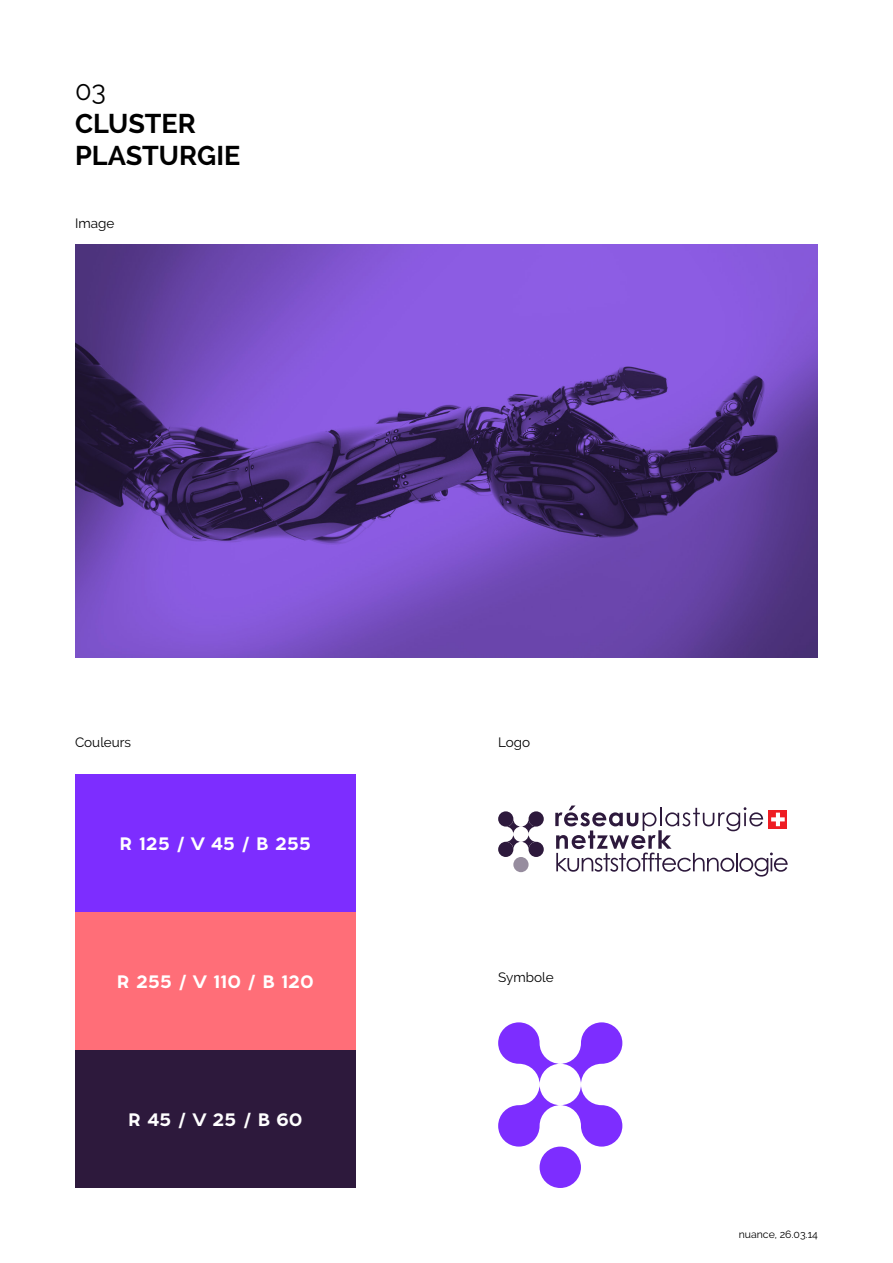
<style>
.page{position:relative;width:893px;height:1263px;background:#fff}
.page>*{position:absolute;margin:0;border:0;box-sizing:border-box;transform-origin:0 0}
.t1{font:700 27px "Raleway";color:#000}
.t2{font:27px "Raleway";color:#000}
.t3{font:18px "Tide Sans 500 Dudette";letter-spacing:-.02em;color:#fff}
.t4{font:13.5px "Raleway";color:#000}
.t5{font:10.5px "Raleway";color:#000}
</style>
<div class="page">
<img style="left:75px;top:244px;width:743px;height:413px">
<div style="left:75px;top:774px;width:281px;height:138px;background:#7d2dff"></div>
<div style="left:75px;top:912px;width:281px;height:138px;background:#ff6e78"></div>
<div style="left:75px;top:1050px;width:281px;height:138px;background:#2d193c"></div>
<div style="left:540px;top:1146px;width:41px;height:42px;background:#7d2dff;border-radius:50%"></div>
<svg style="left:498px;top:1022px;width:124px;height:124px"></svg>
<div style="left:513px;top:857px;width:16px;height:15px;background:#968c9e;border-radius:50%"></div>
<svg style="left:506px;top:819px;width:15px;height:15px"></svg>
<svg style="left:521px;top:834px;width:15px;height:15px"></svg>
<svg style="left:506px;top:834px;width:15px;height:15px"></svg>
<svg style="left:521px;top:819px;width:15px;height:15px"></svg>
<div style="left:498px;top:842px;width:15px;height:15px;background:#2d193c;border-radius:50%"></div>
<div style="left:529px;top:842px;width:15px;height:15px;background:#2d193c;border-radius:50%"></div>
<div style="left:498px;top:811px;width:15px;height:15px;background:#2d193c;border-radius:50%"></div>
<div style="left:529px;top:811px;width:15px;height:15px;background:#2d193c;border-radius:50%"></div>
<svg style="left:555px;top:805px;width:233px;height:71px"></svg>
<p class="t2" style="left:75px;top:75px;width:33px">03</p>
<p class="t1" style="left:75px;top:108px;width:123px">CLUSTER</p>
<p class="t1" style="left:75px;top:140px;width:167px">PLASTURGIE</p>
<p class="t4" style="left:75px;top:215px;width:41px">Image</p>
<p class="t4" style="left:75px;top:734px;width:58px">Couleurs</p>
<p class="t4" style="left:498px;top:734px;width:34px">Logo</p>
<p class="t3" style="left:120px;top:832px;width:193px">R 125 / V 45 / B 255</p>
<p class="t3" style="left:117px;top:970px;width:198px">R 255 / V 110 / B 120</p>
<p class="t3" style="left:128px;top:1108px;width:176px">R 45 / V 25 / B 60</p>
<p class="t4" style="left:498px;top:970px;width:57px">Symbole</p>
<p class="t5" style="left:739px;top:1228px;width:81px">nuance, 26.03.14</p>
</div>
